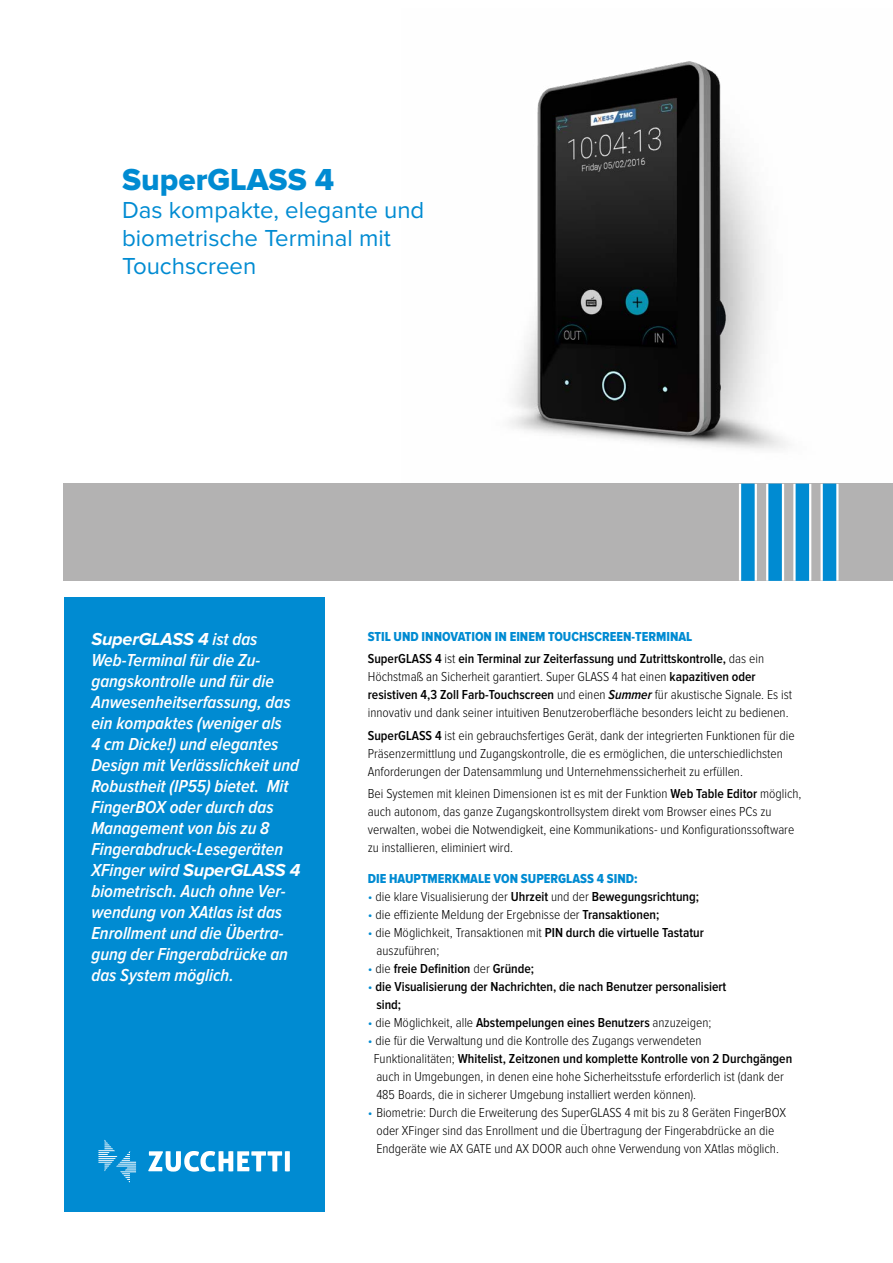
<style>
.page{position:relative;width:893px;height:1263px;background:#fff}
.page>*{position:absolute;margin:0;border:0;box-sizing:border-box;transform-origin:0 0}
.t1{font:31.5px "Proxima Nova Extrabld";color:#008bd2}
.t2{font:24px/28.2px "Proxima Nova";color:#008bd2}
.t3{font:italic 600 18px/21px "Proxima Nova Cond";color:#fff}
.t4{font:italic 700 18px "Proxima Nova";letter-spacing:-.01em;color:#fff}
.t5{font:300 13.5px/18px "Proxima Nova Cond";color:#000}
.t6{font:600 13.5px/18px "Proxima Nova Cond";color:#000}
.t7{font:13.5px "Proxima Nova Cond Extrabld";color:#008bd2}
.s1{font-family:"Proxima Nova Cond";font-weight:600}
.s2{font-family:"Proxima Nova";font-weight:700}
.s3{font-weight:600}
.s4{font-weight:600;font-style:italic}
.s5{color:#008bd2}
.s6{font-weight:300;color:#008bd2}
.s7{font-weight:300}
</style>
<div class="page">
<div style="left:64px;top:597px;width:260px;height:615px;background:#008bd2"></div>
<div style="left:64px;top:484px;width:829px;height:97px;background:#b3b2b2"></div>
<div style="left:739px;top:484px;width:18px;height:97px;background:#fff"></div>
<div style="left:741px;top:484px;width:14px;height:97px;background:#008bd2"></div>
<div style="left:766px;top:484px;width:18px;height:97px;background:#fff"></div>
<div style="left:768px;top:484px;width:14px;height:97px;background:#008bd2"></div>
<svg style="left:793px;top:484px;width:18px;height:97px"></svg>
<div style="left:796px;top:484px;width:13px;height:97px;background:#008bd2"></div>
<svg style="left:820px;top:484px;width:18px;height:97px"></svg>
<div style="left:823px;top:484px;width:13px;height:97px;background:#008bd2"></div>
<img style="left:401px;top:61px;width:492px;height:423px">
<svg style="left:148px;top:1151px;width:142px;height:20px"></svg>
<svg style="left:98px;top:1140px;width:38px;height:43px"></svg>
<h1 class="t1" style="left:122px;top:165px;width:214px">SuperGLASS 4</h1>
<h2 class="t2" style="left:122px;top:197px;width:304px">Das kompakte, elegante und biometrische Terminal mit<br>Touchscreen</h2>
<h3 class="t4" style="left:91px;top:631px;width:168px">SuperGLASS 4 <span class="s1">ist das</span></h3>
<p class="t3" style="left:91px;top:650px;width:211px">Web-Terminal für die Zu&shy;gangskontrolle und für die<br>Anwesenheitserfassung, das ein kompaktes (weniger als<br>4 cm Dicke!) und elegantes<br>Design mit Verlässlichkeit und<br>Robustheit (IP55) bietet. Mit<br>FingerBOX oder durch das<br>Management von bis zu 8<br>Fingerabdruck-Lesegeräten<br>XFinger wird <span class="s2">SuperGLASS 4 </span>biometrisch. Auch ohne Ver&shy;wendung von XAtlas ist das<br>Enrollment und die Übertra&shy;gung der Fingerabdrücke an das System möglich.</p>
<p class="t7" style="left:368px;top:629px;width:326px">STIL UND INNOVATION IN EINEM TOUCHSCREEN-TERMINAL</p>
<p class="t5" style="left:368px;top:650px;width:426px"><span class="s3">SuperGLASS 4</span> ist <span class="s3">ein Terminal zur Zeiterfassung und Zutrittskontrolle,</span> das ein Höchstmaß an Sicherheit garantiert. Super GLASS 4 hat einen <span class="s3">kapazitiven oder resistiven 4,3 Zoll Farb-Touchscreen</span> und einen <span class="s4">Summer</span> für akustische Signale. Es ist innovativ und dank seiner intuitiven Benutzeroberfläche besonders leicht zu bedienen.</p>
<p class="t5" style="left:368px;top:727px;width:428px"><span class="s3">SuperGLASS 4</span> ist ein gebrauchsfertiges Gerät, dank der integrierten Funktionen für die<br>Präsenzermittlung und Zugangskontrolle, die es ermöglichen, die unterschiedlichsten<br>Anforderungen der Datensammlung und Unternehmenssicherheit zu erfüllen.</p>
<p class="t5" style="left:368px;top:785px;width:435px">Bei Systemen mit kleinen Dimensionen ist es mit der Funktion <span class="s3">Web Table Editor</span> möglich, auch autonom, das ganze Zugangskontrollsystem direkt vom Browser eines PCs zu verwalten, wobei die Notwendigkeit, eine Kommunikations- und Konfigurationssoftware zu installieren, eliminiert wird.</p>
<p class="t7" style="left:368px;top:870px;width:271px">DIE HAUPTMERKMALE VON SUPERGLASS 4 SIND:</p>
<p class="t5" style="left:368px;top:888px;width:333px"><span class="s5">•</span> die klare Visualisierung der <span class="s3">Uhrzeit</span> und der <span class="s3">Bewegungsrichtung;</span></p>
<p class="t5" style="left:368px;top:906px;width:293px"><span class="s5">•</span> die effiziente Meldung der Ergebnisse der <span class="s3">Transaktionen;</span></p>
<p class="t5" style="left:377px;top:924px;width:329px;text-indent:-9px"><span class="s5">•</span> die Möglichkeit, Transaktionen mit <span class="s3">PIN durch die virtuelle Tastatur </span>auszuführen;</p>
<p class="t6" style="left:368px;top:960px;width:168px"><span class="s6">•</span> <span class="s7">die</span> freie Definition <span class="s7">der</span> Gründe;</p>
<p class="t6" style="left:376px;top:978px;width:352px;text-indent:-9px"><span class="s6">•</span> die Visualisierung der Nachrichten, die nach Benutzer personalisiert sind;</p>
<p class="t5" style="left:368px;top:1014px;width:345px"><span class="s5">•</span> die Möglichkeit, alle <span class="s3">Abstempelungen eines Benutzers</span> anzuzeigen;</p>
<p class="t5" style="left:374px;top:1032px;width:420px;text-indent:-6px"><span class="s5">•</span> die für die Verwaltung und die Kontrolle des Zugangs verwendeten<br>Funktionalitäten; <span class="s3">Whitelist, Zeitzonen und komplette Kontrolle von 2 Durchgängen </span>auch in Umgebungen, in denen eine hohe Sicherheitsstufe erforderlich ist (dank der 485 Boards, die in sicherer Umgebung installiert werden können).</p>
<p class="t5" style="left:368px;top:1104px;width:420px;text-align:center"><span class="s5">•</span> Biometrie: Durch die Erweiterung des SuperGLASS 4 mit bis zu 8 Geräten FingerBOX oder XFinger sind das Enrollment und die Übertragung der Fingerabdrücke an die<br>Endgeräte wie AX GATE und AX DOOR auch ohne Verwendung von XAtlas möglich.</p>
</div>
